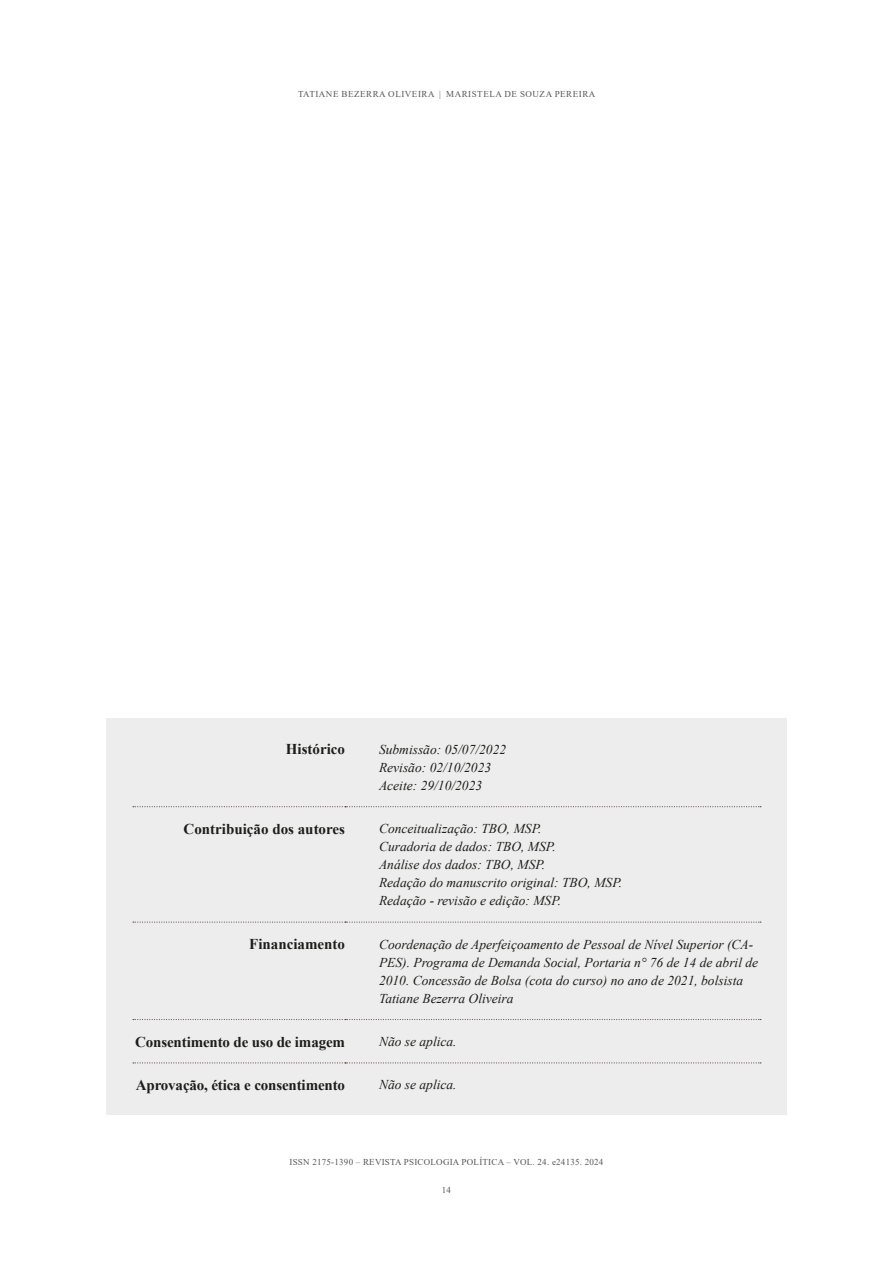
<style>
.page{position:relative;width:893px;height:1263px;background:#fff}
.page>*{position:absolute;margin:0;border:0;box-sizing:border-box;transform-origin:0 0}
.t1{font:700 15px "Times New Roman";letter-spacing:-.01em;color:#1d1d1b}
.t2{font:italic 13.5px/18px "Times New Roman";color:#1d1d1b}
.t3{font:9px "Times New Roman";letter-spacing:.025em;color:#575756}
.t4{font:9px "Times New Roman";letter-spacing:.06em;color:#575756}
</style>
<div class="page">
<div style="left:106px;top:719px;width:681px;height:396px;background:#ededed"></div>
<svg style="left:133px;top:806px;width:628px;height:1px"></svg>
<svg style="left:133px;top:921px;width:628px;height:2px"></svg>
<svg style="left:133px;top:1019px;width:628px;height:1px"></svg>
<svg style="left:133px;top:1062px;width:628px;height:1px"></svg>
<p class="t4" style="left:298px;top:88px;width:299px">TATIANE BEZERRA OLIVEIRA | MARISTELA DE SOUZA PEREIRA</p>
<p class="t1" style="left:286px;top:739px;width:61px">Histórico</p>
<p class="t2" style="left:379px;top:740px;width:129px">Submissão: 05/07/2022<br>Revisão: 02/10/2023<br>Aceite: 29/10/2023</p>
<p class="t1" style="left:184px;top:818px;width:163px">Contribuição dos autores</p>
<p class="t2" style="left:379px;top:819px;width:245px">Conceitualização: TBO, MSP.<br>Curadoria de dados: TBO, MSP.<br>Análise dos dados: TBO, MSP.<br>Redação do manuscrito original: TBO, MSP.<br>Redação - revisão e edição: MSP.</p>
<p class="t1" style="left:249px;top:933px;width:97px">Financiamento</p>
<p class="t2" style="left:379px;top:935px;width:381px">Coordenação de Aperfeiçoamento de Pessoal de Nível Superior (CA-PES). Programa de Demanda Social, Portaria n° 76 de 14 de abril de 2010. Concessão de Bolsa (cota do curso) no ano de 2021, bolsista Tatiane Bezerra Oliveira</p>
<p class="t1" style="left:135px;top:1031px;width:211px">Consentimento de uso de imagem</p>
<p class="t2" style="left:379px;top:1032px;width:79px">Não se aplica.</p>
<p class="t1" style="left:136px;top:1074px;width:211px">Aprovação, ética e consentimento</p>
<p class="t2" style="left:379px;top:1075px;width:79px">Não se aplica.</p>
<p class="t3" style="left:289px;top:1156px;width:315px">ISSN 2175-1390 – REVISTA PSICOLOGIA POLÍTICA – VOL. 24. e24135. 2024</p>
<p class="t3" style="left:442px;top:1183px;width:11px">14</p>
</div>
